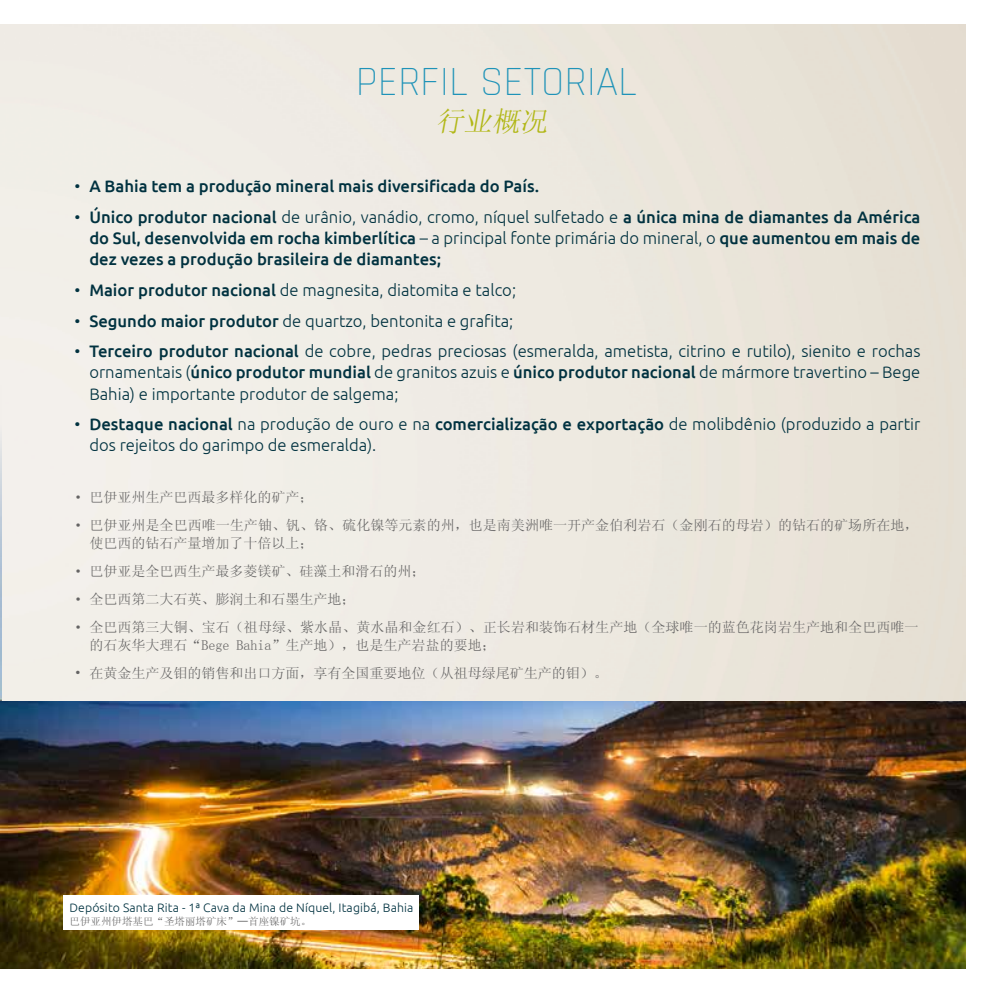
<style>
.page{position:relative;width:993px;height:993px;background:#fff}
.page>*{position:absolute;margin:0;border:0;box-sizing:border-box;transform-origin:0 0}
.t1{font:300 42px "Rajdhani";color:#1f93b8}
.t2{font:italic 28px "Sim Sun";color:#b1b716}
.t3{font:300 16.62px/21px "Ubuntu";color:#013240;text-align:justify}
.t4{font:500 16.62px/21px "Ubuntu";color:#013240;text-align:justify}
.t5{font:14px/18px "Sim Sun";color:#646363}
.t6{font:300 12.25px "Ubuntu";letter-spacing:.01em;color:#013240}
.t7{font:10.5px "Sim Sun";color:#646363}
.s1{font-weight:300}
.s2{font-weight:500}
.s3{font-family:"Ubuntu";font-weight:300;font-style:italic}
</style>
<div class="page">
<img style="left:0;top:385px;width:1px;height:316px">
<img style="left:0;top:701px;width:965px;height:266px">
<div style="left:63px;top:895px;width:355px;height:34px;background:#fff"></div>
<h1 class="t1" style="left:356px;top:58px;width:283px">PERFIL SETORIAL</h1>
<h2 class="t2" style="left:435px;top:107px;width:118px">行业概况</h2>
<p class="t4" style="left:74px;top:174px;width:466px"><span class="s1">•</span> A Bahia tem a produção mineral mais diversificada do País.</p>
<p class="t4" style="left:89px;top:205px;width:832px;text-indent:-15px"><span class="s1">•</span> Único produtor nacional <span class="s1">de urânio, vanádio, cromo, níquel sulfetado e</span> a única mina de diamantes da América do Sul, desenvolvida em rocha kimberlítica <span class="s1">– a principal fonte primária do mineral, o</span> que aumentou em mais de dez vezes a produção brasileira de diamantes;</p>
<p class="t3" style="left:74px;top:278px;width:443px">• <span class="s2">Maior produtor nacional</span> de magnesita, diatomita e talco;</p>
<p class="t3" style="left:74px;top:309px;width:440px">• <span class="s2">Segundo maior produtor</span> de quartzo, bentonita e grafita;</p>
<p class="t3" style="left:89px;top:340px;width:832px;text-indent:-15px">• <span class="s2">Terceiro produtor nacional</span> de cobre, pedras preciosas (esmeralda, ametista, citrino e rutilo), sienito e rochas ornamentais (<span class="s2">único produtor mundial</span> de granitos azuis e <span class="s2">único produtor nacional</span> de mármore travertino – Bege Bahia) e importante produtor de salgema;</p>
<p class="t3" style="left:89px;top:413px;width:832px;text-indent:-15px">• <span class="s2">Destaque nacional</span> na produção de ouro e na <span class="s2">comercialização e exportação</span> de molibdênio (produzido a partir dos rejeitos do garimpo de esmeralda).</p>
<p class="t5" style="left:74px;top:488px;width:240px"><span class="s3">•</span> 巴伊亚州生产巴西最多样化的矿产；</p>
<p class="t5" style="left:89px;top:516px;width:830px;text-indent:-15px"><span class="s3">•</span> 巴伊亚州是全巴西唯一生产铀、钒、铬、硫化镍等元素的州，也是南美洲唯一开产金伯利岩石（金刚石的母岩）的钻石的矿场所在地，使巴西的钻石产量增加了十倍以上；</p>
<p class="t5" style="left:74px;top:562px;width:352px"><span class="s3">•</span> 巴伊亚是全巴西生产最多菱镁矿、硅藻土和滑石的州；</p>
<p class="t5" style="left:74px;top:590px;width:282px"><span class="s3">•</span> 全巴西第二大石英、膨润土和石墨生产地；</p>
<p class="t5" style="left:89px;top:618px;width:830px;text-indent:-15px"><span class="s3">•</span> 全巴西第三大铜、宝石（祖母绿、紫水晶、黄水晶和金红石）、正长岩和装饰石材生产地（全球唯一的蓝色花岗岩生产地和全巴西唯一的石灰华大理石“Bege Bahia”生产地），也是生产岩盐的要地；</p>
<p class="t5" style="left:74px;top:664px;width:534px">• 在黄金生产及钼的销售和出口方面，享有全国重要地位（从祖母绿尾矿生产的钼）。</p>
<p class="t6" style="left:69px;top:899px;width:345px">Depósito Santa Rita - 1ª Cava da Mina de Níquel, Itagibá, Bahia</p>
<p class="t7" style="left:69px;top:915px;width:243px">巴伊亚州伊塔基巴“圣塔丽塔矿床”─首座镍矿坑。</p>
</div>
